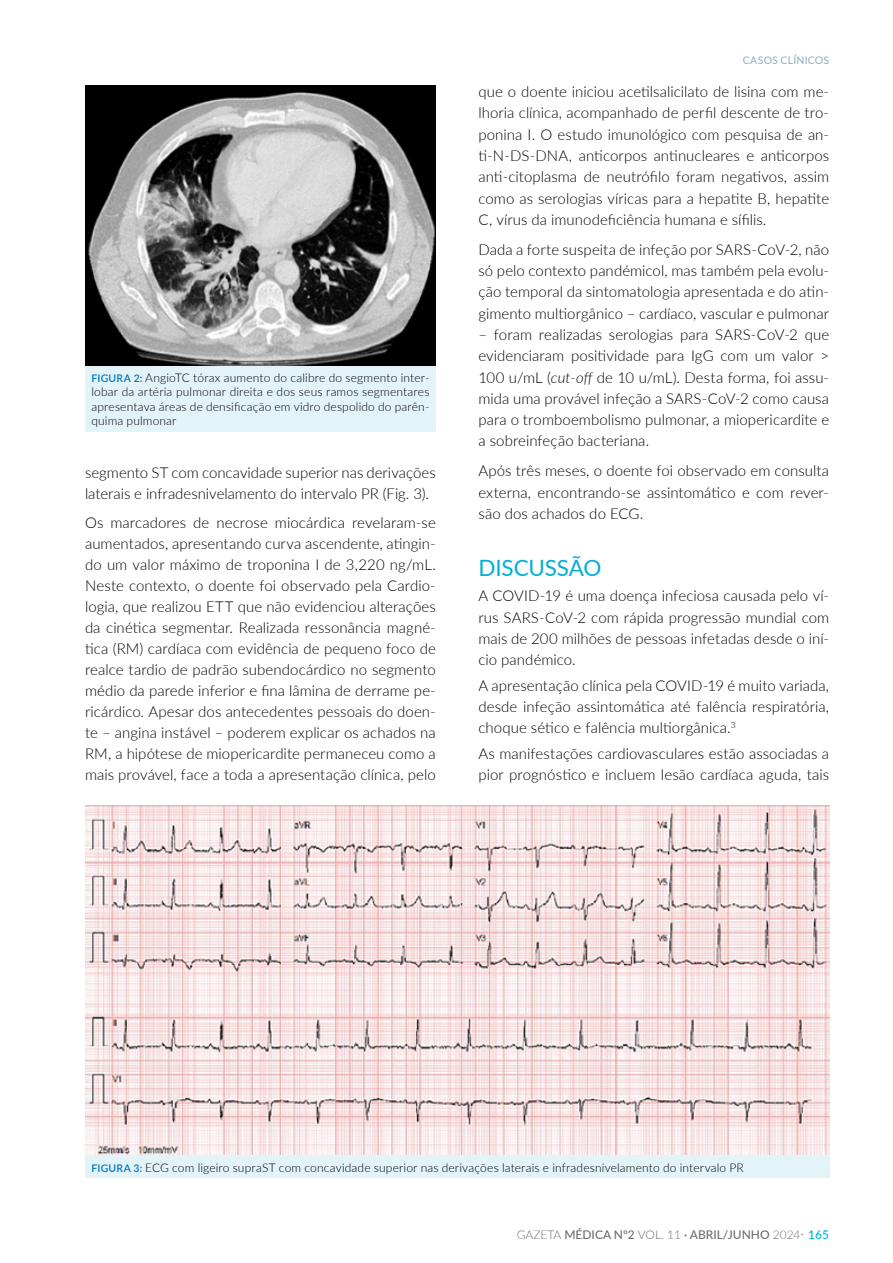
<style>
.page{position:relative;width:893px;height:1263px;background:#fff}
.page>*{position:absolute;margin:0;border:0;box-sizing:border-box;transform-origin:0 0}
.t1{font:22.5px "Lato";letter-spacing:-.005em;color:#00afd5}
.t2{font:300 15px/21.3px "Lato";color:#000;text-align:justify}
.t3{font:300 12px/14.4px "Lato";letter-spacing:.01em;color:#000;text-align:justify}
.t4{font:500 12px "Lato";color:#6d6e71}
.t5{font:10.5px "Lato";letter-spacing:.02em;color:#8aacbd}
.s1{font-weight:600;font-size:10.5px;color:#0077c1}
.s2{font-style:italic}
.s3{font-weight:300}
.s4{font-weight:300;font-size:15px}
.s5{color:#00afd5}
</style>
<div class="page">
<img style="left:85px;top:85px;width:351px;height:281px">
<div style="left:85px;top:366px;width:351px;height:66px;background:#e3f4f8"></div>
<img style="left:85px;top:806px;width:744px;height:349px">
<div style="left:85px;top:1155px;width:744px;height:23px;background:#e3f4f8"></div>
<p class="t3" style="left:91px;top:370px;width:340px"><span class="s1">FIGURA 2:</span> AngioTC tórax aumento do calibre do segmento inter&shy;lobar da artéria pulmonar direita e dos seus ramos segmentares apresentava áreas de densificação em vidro despolido do parên&shy;quima pulmonar</p>
<p class="t2" style="left:85px;top:461px;width:352px">segmento ST com concavidade superior nas derivações laterais e infradesnivelamento do intervalo PR (Fig. 3).</p>
<p class="t2" style="left:85px;top:512px;width:352px">Os marcadores de necrose miocárdica revelaram-se aumentados, apresentando curva ascendente, atingin&shy;do um valor máximo de troponina I de 3,220 ng/mL.<br>Neste contexto, o doente foi observado pela Cardio&shy;logia, que realizou ETT que não evidenciou alterações da cinética segmentar. Realizada ressonância magné&shy;tica (RM) cardíaca com evidência de pequeno foco de realce tardio de padrão subendocárdico no segmento médio da parede inferior e fina lâmina de derrame pe&shy;ricárdico. Apesar dos antecedentes pessoais do doen&shy;te – angina instável – poderem explicar os achados na RM, a hipótese de miopericardite permaneceu como a mais provável, face a toda a apresentação clínica, pelo</p>
<p class="t5" style="left:743px;top:52px;width:88px">CASOS CLÍNICOS</p>
<p class="t2" style="left:478px;top:81px;width:352px">que o doente iniciou acetilsalicilato de lisina com me&shy;lhoria clínica, acompanhado de perfil descente de tro&shy;ponina I. O estudo imunológico com pesquisa de an&shy;ti-N-DS-DNA, anticorpos antinucleares e anticorpos anti-citoplasma de neutrófilo foram negativos, assim como as serologias víricas para a hepatite B, hepatite C, vírus da imunodeficiência humana e sífilis.</p>
<p class="t2" style="left:478px;top:238px;width:352px">Dada a forte suspeita de infeção por SARS-CoV-2, não só pelo contexto pandémicol, mas também pela evolu&shy;ção temporal da sintomatologia apresentada e do atin&shy;gimento multiorgânico – cardíaco, vascular e pulmonar</p>
<p class="t2" style="left:478px;top:323px;width:352px">– foram realizadas serologias para SARS-CoV-2 que evidenciaram positividade para IgG com um valor &gt; 100 u/mL (<span class="s2">cut-off</span> de 10 u/mL). Desta forma, foi assu&shy;mida uma provável infeção a SARS-CoV-2 como causa para o tromboembolismo pulmonar, a miopericardite e a sobreinfeção bacteriana.</p>
<p class="t2" style="left:478px;top:460px;width:352px">Após três meses, o doente foi observado em consulta externa, encontrando-se assintomático e com rever&shy;são dos achados do ECG.</p>
<h1 class="t1" style="left:478px;top:551px;width:125px">DISCUSSÃO</h1>
<p class="t2" style="left:478px;top:585px;width:352px">A COVID-19 é uma doença infeciosa causada pelo ví&shy;rus SARS-CoV-2 com rápida progressão mundial com mais de 200 milhões de pessoas infetadas desde o iní&shy;cio pandémico.</p>
<p class="t2" style="left:478px;top:674px;width:352px">A apresentação clínica pela COVID-19 é muito variada, desde infeção assintomática até falência respiratória, choque sético e falência multiorgânica.<sup>3</sup></p>
<p class="t2" style="left:478px;top:742px;width:352px">As manifestações cardiovasculares estão associadas a pior prognóstico e incluem lesão cardíaca aguda, tais</p>
<p class="t3" style="left:91px;top:1159px;width:654px"><span class="s1">FIGURA 3:</span> ECG com ligeiro supraST com concavidade superior nas derivações laterais e infradesnivelamento do intervalo PR</p>
<p class="t4" style="left:517px;top:1226px;width:314px"><span class="s3">GAZETA</span> MÉDICA Nº2 <span class="s3">VOL. 11</span> · ABRIL/JUNHO <span class="s3">2024</span><span class="s4">·</span> <span class="s5">165</span></p>
</div>
